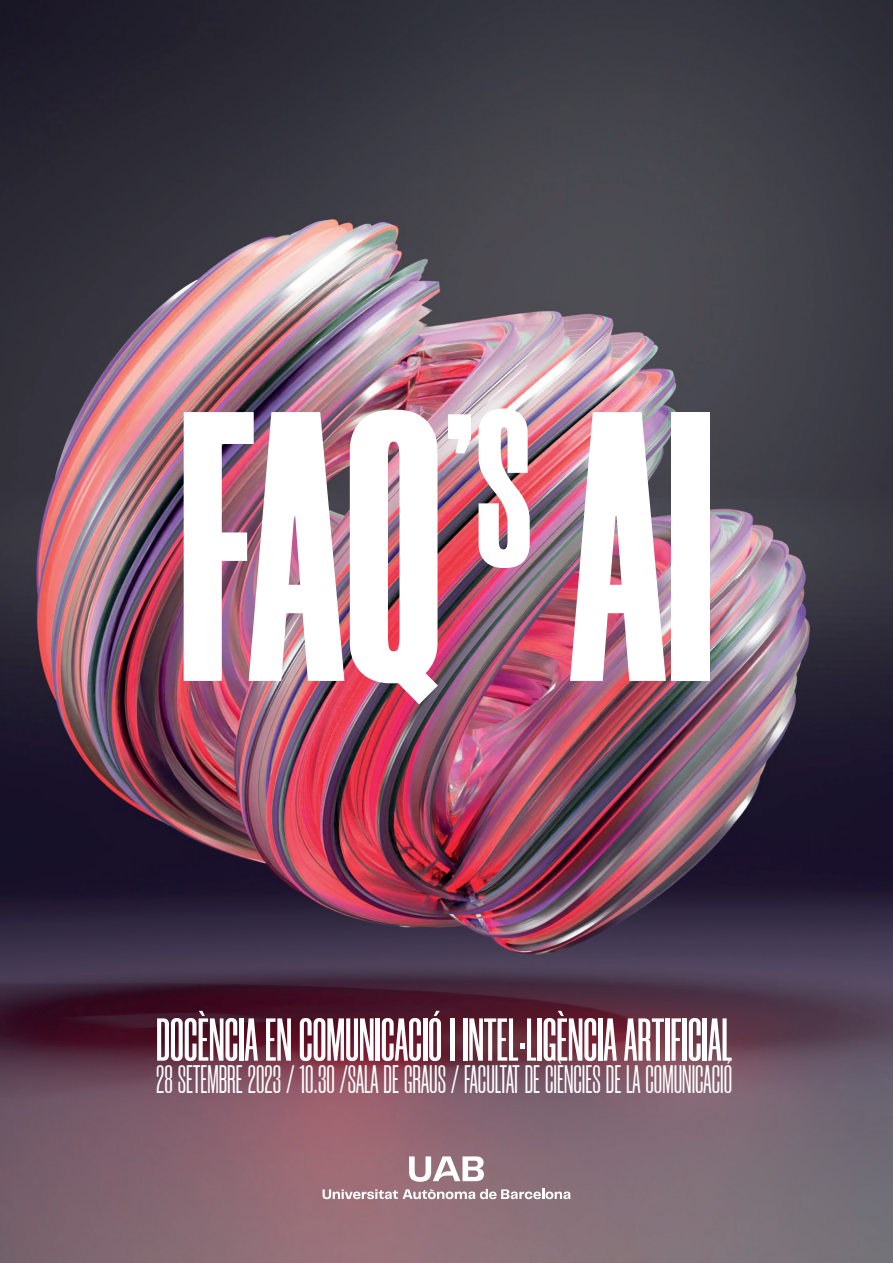
<style>
.page{position:relative;width:893px;height:1263px;background:#fff}
.page>*{position:absolute;margin:0;border:0;box-sizing:border-box;transform-origin:0 0}
.t1{font:900 384.6px "Morganite";color:#fff}
.t2{font:600 60.45px "Morganite";color:#fff}
.t3{font:39.45px "Morganite";color:#fff}
</style>
<div class="page">
<img style="left:0;top:0;width:893px;height:1263px">
<svg style="left:323px;top:1189px;width:247px;height:10px"></svg>
<svg style="left:409px;top:1156px;width:75px;height:26px"></svg>
<h1 class="t1" style="left:179px;top:348px;width:536px">FAQ<sup>’S</sup> AI</h1>
<h2 class="t2" style="left:156px;top:1009px;width:577px">DOCÈNCIA EN COMUNICACIÓ I INTEL·LIGÈNCIA ARTIFICIAL</h2>
<p class="t3" style="left:156px;top:1059px;width:578px">28 SETEMBRE 2023 / 10.30 /SALA DE GRAUS / FACULTAT DE CIÈNCIES DE LA COMUNICACIÓ</p>
</div>
